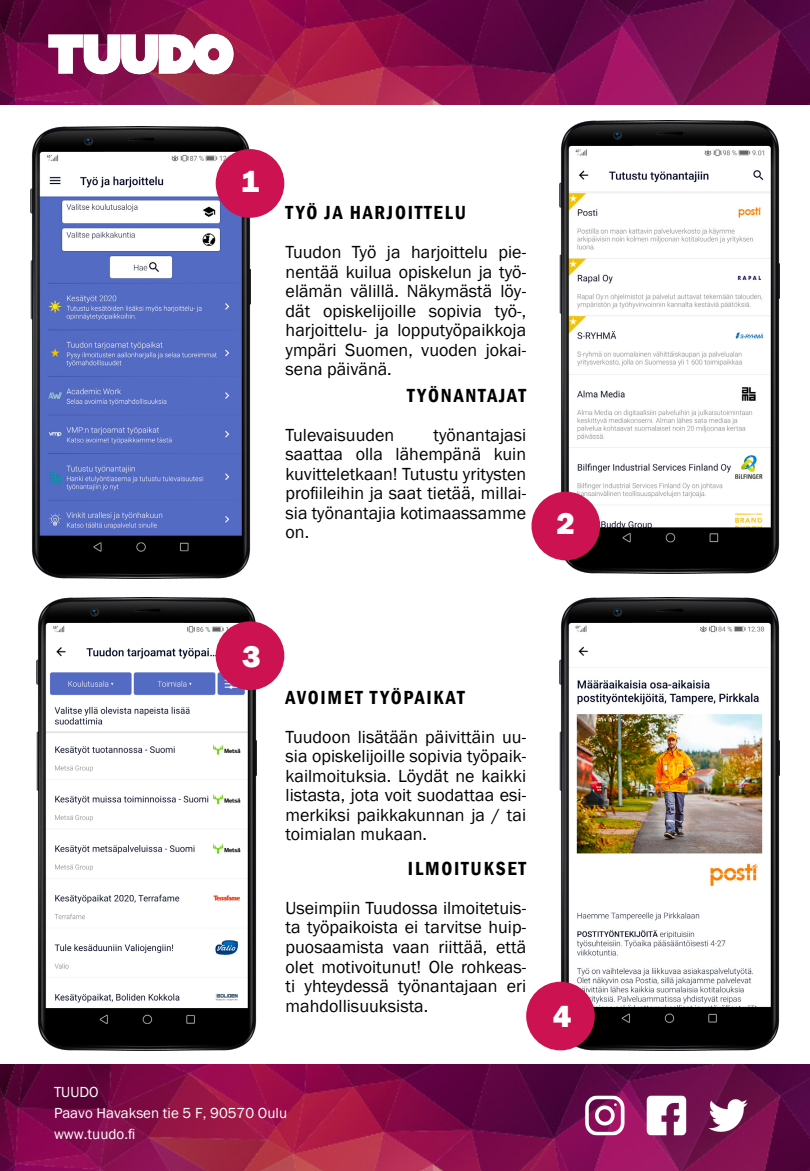
<style>
.page{position:relative;width:810px;height:1171px;background:#fff}
.page>*{position:absolute;margin:0;border:0;box-sizing:border-box;transform-origin:0 0}
.t1{font:800 31.5px "Franklin Gothic";color:#fff}
.t2{font:600 condensed 19.5px "Franklin Gothic";letter-spacing:.09em;color:#000}
.t3{font:18px/19.5px "Franklin Gothic";color:#000;text-align:justify}
.t4{font:15px "Franklin Gothic";color:#fff}
</style>
<div class="page">
<svg style="left:0;top:0;width:810px;height:104px;background:#7e0f48"></svg>
<img style="left:39px;top:19px;width:204px;height:70px">
<svg style="left:0;top:1064px;width:810px;height:106px;background:#800f47"></svg>
<img style="left:575px;top:1086px;width:181px;height:58px">
<img style="left:30px;top:126px;width:221px;height:452px">
<img style="left:559px;top:120px;width:221px;height:453px">
<img style="left:36px;top:597px;width:221px;height:453px">
<img style="left:559px;top:597px;width:221px;height:453px">
<div style="left:216px;top:149px;width:68px;height:69px;background:#cc1250;border-radius:50%"></div>
<div style="left:531px;top:491px;width:69px;height:69px;background:#cc1250;border-radius:50%"></div>
<div style="left:216px;top:621px;width:68px;height:69px;background:#cc1250;border-radius:50%"></div>
<div style="left:526px;top:981px;width:69px;height:69px;background:#cc1250;border-radius:50%"></div>
<p class="t1" style="left:241px;top:161px;width:20px">1</p>
<p class="t2" style="left:286px;top:200px;width:182px">TYÖ JA HARJOITTELU</p>
<p class="t3" style="left:286px;top:243px;width:242px">Tuudon Työ ja harjoittelu pie&shy;nentää kuilua opiskelun ja työ&shy;elämän välillä. Näkymästä löy&shy;dät opiskelijoille sopivia työ-, harjoittelu- ja lopputyöpaikkoja ympäri Suomen, vuoden jokai&shy;sena päivänä.</p>
<p class="t2" style="left:407px;top:382px;width:121px">TYÖNANTAJAT</p>
<p class="t3" style="left:286px;top:425px;width:110px">Tulevaisuuden</p>
<p class="t3" style="left:286px;top:425px;width:242px;text-indent:148px">työnantajasi saattaa olla lähempänä kuin kuvitteletkaan! Tutustu yritysten profiileihin ja saat tietää, millai&shy;sia työnantajia kotimaassamme on.</p>
<p class="t1" style="left:557px;top:503px;width:20px">2</p>
<p class="t1" style="left:242px;top:635px;width:20px">3</p>
<p class="t2" style="left:286px;top:684px;width:181px">AVOIMET TYÖPAIKAT</p>
<p class="t3" style="left:286px;top:727px;width:242px">Tuudoon lisätään päivittäin uu&shy;sia opiskelijoille sopivia työpaik&shy;kailmoituksia. Löydät ne kaikki listasta, jota voit suodattaa esi&shy;merkiksi paikkakunnan ja / tai toimialan mukaan.</p>
<p class="t2" style="left:408px;top:855px;width:120px">ILMOITUKSET</p>
<p class="t3" style="left:286px;top:898px;width:242px">Useimpiin Tuudossa ilmoitetuis&shy;ta työpaikoista ei tarvitse huip&shy;puosaamista vaan riittää, että olet motivoitunut! Ole rohkeas&shy;ti yhteydessä työnantajaan eri mahdollisuuksista.</p>
<p class="t4" style="left:54px;top:1082px;width:46px">TUUDO</p>
<p class="t4" style="left:54px;top:1103px;width:235px">Paavo Havaksen tie 5 F, 90570 Oulu</p>
<p class="t4" style="left:54px;top:1124px;width:83px">www.tuudo.fi</p>
<p class="t1" style="left:553px;top:995px;width:20px">4</p>
</div>
